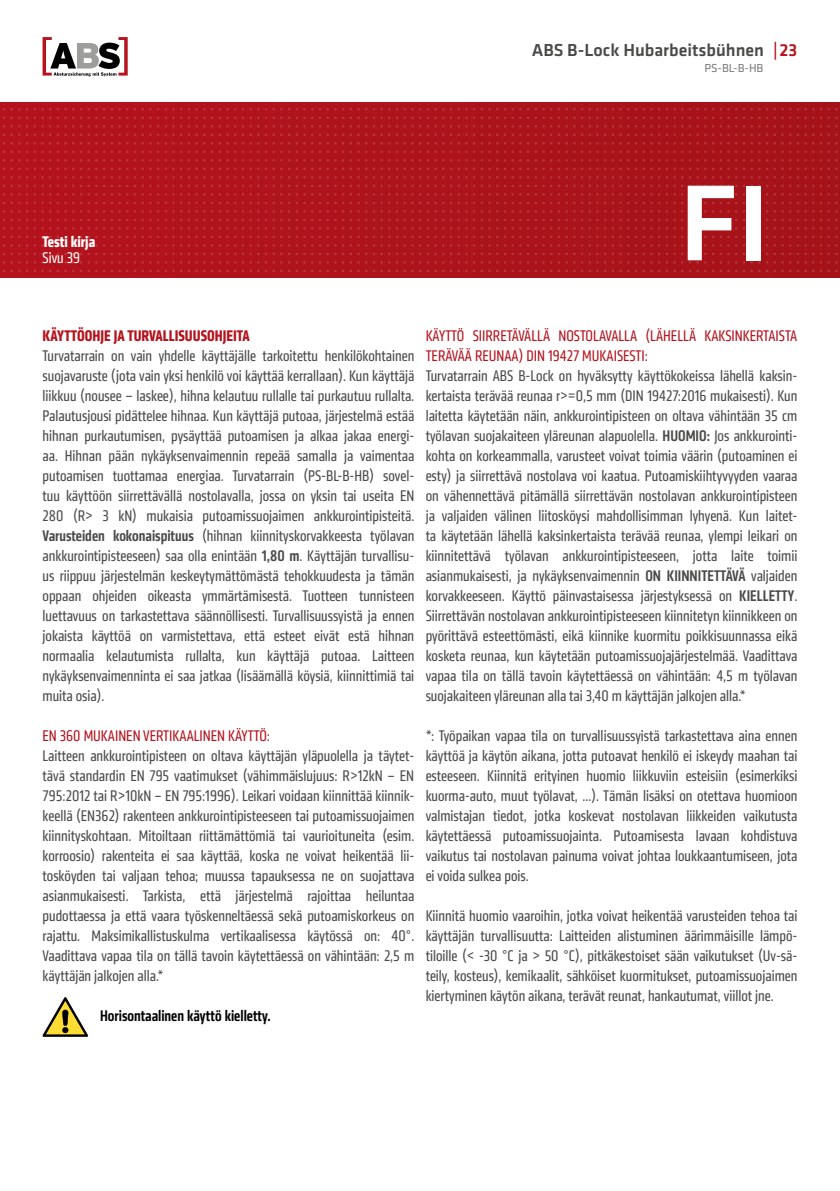
<style>
.page{position:relative;width:840px;height:1191px;background:#fff}
.page>*{position:absolute;margin:0;border:0;box-sizing:border-box;transform-origin:0 0}
.t1{font:500 112px "Klavika Basic";color:#fff}
.t2{font:500 18px "Klavika Basic";color:#4a4a49}
.t3{font:16px/20px "Klavika Condensed";color:#4a4a49;text-align:justify}
.t4{font:16px/20px "Klavika Condensed";color:#b5131d}
.t5{font:700 16px "Klavika Condensed";color:#b5131d}
.t6{font:500 16px "Klavika Condensed";color:#000}
.t7{font:700 16px "Klavika Condensed";color:#fff}
.t8{font:16px "Klavika Condensed";color:#fff}
.t9{font:12px "Klavika Basic";color:#7c7b7b}
.s1{color:#b5131d}
.s2{font-weight:500}
</style>
<div class="page">
<svg style="left:42px;top:997px;width:46px;height:39px"></svg>
<svg style="left:43px;top:37px;width:85px;height:39px"></svg>
<div style="left:0;top:102px;width:839px;height:175px;background:#ad131b"></div>
<svg style="left:3px;top:102px;width:837px;height:8px"></svg>
<svg style="left:3px;top:116px;width:837px;height:3px"></svg>
<svg style="left:3px;top:125px;width:837px;height:3px"></svg>
<svg style="left:3px;top:134px;width:837px;height:2px"></svg>
<svg style="left:3px;top:142px;width:837px;height:3px"></svg>
<svg style="left:3px;top:151px;width:837px;height:2px"></svg>
<svg style="left:3px;top:159px;width:837px;height:3px"></svg>
<svg style="left:3px;top:168px;width:837px;height:2px"></svg>
<svg style="left:3px;top:176px;width:837px;height:3px"></svg>
<svg style="left:3px;top:185px;width:837px;height:2px"></svg>
<svg style="left:3px;top:193px;width:837px;height:3px"></svg>
<svg style="left:3px;top:202px;width:837px;height:2px"></svg>
<svg style="left:2px;top:210px;width:838px;height:3px"></svg>
<svg style="left:3px;top:219px;width:837px;height:2px"></svg>
<svg style="left:2px;top:227px;width:838px;height:3px"></svg>
<svg style="left:3px;top:236px;width:837px;height:2px"></svg>
<svg style="left:2px;top:244px;width:838px;height:3px"></svg>
<svg style="left:3px;top:253px;width:837px;height:2px"></svg>
<svg style="left:2px;top:261px;width:838px;height:3px"></svg>
<svg style="left:3px;top:270px;width:837px;height:2px"></svg>
<p class="t2" style="left:531px;top:38px;width:267px">ABS B-Lock Hubarbeitsbühnen <span class="s1">|23</span></p>
<p class="t9" style="left:704px;top:60px;width:61px">PS-BL-B-HB</p>
<p class="t7" style="left:43px;top:231px;width:54px">Testi kirja</p>
<p class="t8" style="left:43px;top:248px;width:39px">Sivu 39</p>
<h1 class="t1" style="left:679px;top:147px;width:92px">FI</h1>
<p class="t5" style="left:43px;top:325px;width:209px">KÄYTTÖOHJE JA TURVALLISUUSOHJEITA</p>
<p class="t3" style="left:43px;top:346px;width:373px">Turvatarrain on vain yhdelle käyttäjälle tarkoitettu henkilökohtainen suojavaruste (jota vain yksi henkilö voi käyttää kerrallaan). Kun käyttäjä liikkuu (nousee – laskee), hihna kelautuu rullalle tai purkautuu rullalta.<br>Palautusjousi pidättelee hihnaa. Kun käyttäjä putoaa, järjestelmä estää hihnan purkautumisen, pysäyttää putoamisen ja alkaa jakaa energi&shy;aa. Hihnan pään nykäyksenvaimennin repeää samalla ja vaimentaa putoamisen tuottamaa energiaa. Turvatarrain (PS-BL-B-HB) sovel&shy;tuu käyttöön siirrettävällä nostolavalla, jossa on yksin tai useita EN 280 (R&gt; 3 kN) mukaisia putoamissuojaimen ankkurointipisteitä.<br><span class="s2">Varusteiden kokonaispituus</span> (hihnan kiinnityskorvakkeesta työlavan ankkurointipisteeseen) saa olla enintään <span class="s2">1,80 m</span>. Käyttäjän turvallisu&shy;us riippuu järjestelmän keskeytymättömästä tehokkuudesta ja tämän oppaan ohjeiden oikeasta ymmärtämisestä. Tuotteen tunnisteen luettavuus on tarkastettava säännöllisesti. Turvallisuussyistä ja ennen jokaista käyttöä on varmistettava, että esteet eivät estä hihnan normaalia kelautumista rullalta, kun käyttäjä putoaa. Laitteen nykäyksenvaimenninta ei saa jatkaa (lisäämällä köysiä, kiinnittimiä tai muita osia).</p>
<p class="t4" style="left:43px;top:726px;width:229px">EN 360 MUKAINEN VERTIKAALINEN KÄYTTÖ:</p>
<p class="t3" style="left:43px;top:746px;width:373px">Laitteen ankkurointipisteen on oltava käyttäjän yläpuolella ja täytet&shy;tävä standardin EN 795 vaatimukset (vähimmäislujuus: R&gt;12kN – EN 795:2012 tai R&gt;10kN – EN 795:1996). Leikari voidaan kiinnittää kiinnik&shy;keellä (EN362) rakenteen ankkurointipisteeseen tai putoamissuojaimen kiinnityskohtaan. Mitoiltaan riittämättömiä tai vaurioituneita (esim. korroosio) rakenteita ei saa käyttää, koska ne voivat heikentää lii&shy;tosköyden tai valjaan tehoa; muussa tapauksessa ne on suojattava asianmukaisesti. Tarkista, että järjestelmä rajoittaa heiluntaa pudottaessa ja että vaara työskenneltäessä sekä putoamiskorkeus on rajattu. Maksimikallistuskulma vertikaalisessa käytössä on: 40°.<br>Vaadittava vapaa tila on tällä tavoin käytettäessä on vähintään: 2,5 m käyttäjän jalkojen alla.*</p>
<p class="t6" style="left:100px;top:1006px;width:172px">Horisontaalinen käyttö kielletty.</p>
<p class="t4" style="left:425px;top:326px;width:373px">KÄYTTÖ SIIRRETÄVÄLLÄ NOSTOLAVALLA (LÄHELLÄ KAKSINKERTAISTA<br>TERÄVÄÄ REUNAA) DIN 19427 MUKAISESTI:</p>
<p class="t3" style="left:425px;top:366px;width:373px">Turvatarrain ABS B-Lock on hyväksytty käyttökokeissa lähellä kaksin&shy;kertaista terävää reunaa r&gt;=0,5 mm (DIN 19427:2016 mukaisesti). Kun laitetta käytetään näin, ankkurointipisteen on oltava vähintään 35 cm työlavan suojakaiteen yläreunan alapuolella. <span class="s2">HUOMIO:</span> Jos ankkurointi&shy;kohta on korkeammalla, varusteet voivat toimia väärin (putoaminen ei esty) ja siirrettävä nostolava voi kaatua. Putoamiskiihtyvyyden vaaraa on vähennettävä pitämällä siirrettävän nostolavan ankkurointipisteen ja valjaiden välinen liitosköysi mahdollisimman lyhyenä. Kun laitet&shy;ta käytetään lähellä kaksinkertaista terävää reunaa, ylempi leikari on kiinnitettävä työlavan ankkurointipisteeseen, jotta laite toimii asianmukaisesti, ja nykäyksenvaimennin <span class="s2">ON KIINNITETTÄVÄ</span> valjaiden korvakkeeseen. Käyttö päinvastaisessa järjestyksessä on <span class="s2">KIELLETTY</span>.<br>Siirrettävän nostolavan ankkurointipisteeseen kiinnitetyn kiinnikkeen on pyörittävä esteettömästi, eikä kiinnike kuormitu poikkisuunnassa eikä kosketa reunaa, kun käytetään putoamissuojajärjestelmää. Vaadittava vapaa tila on tällä tavoin käytettäessä on vähintään: 4,5 m työlavan suojakaiteen yläreunan alla tai 3,40 m käyttäjän jalkojen alla.*</p>
<p class="t3" style="left:425px;top:726px;width:373px">*: Työpaikan vapaa tila on turvallisuussyistä tarkastettava aina ennen käyttöä ja käytön aikana, jotta putoavat henkilö ei iskeydy maahan tai esteeseen. Kiinnitä erityinen huomio liikkuviin esteisiin (esimerkiksi kuorma-auto, muut työlavat, ...). Tämän lisäksi on otettava huomioon valmistajan tiedot, jotka koskevat nostolavan liikkeiden vaikutusta käytettäessä putoamissuojainta. Putoamisesta lavaan kohdistuva vaikutus tai nostolavan painuma voivat johtaa loukkaantumiseen, jota ei voida sulkea pois.</p>
<p class="t3" style="left:425px;top:906px;width:373px">Kiinnitä huomio vaaroihin, jotka voivat heikentää varusteiden tehoa tai käyttäjän turvallisuutta: Laitteiden alistuminen äärimmäisille lämpö&shy;tiloille (&lt; -30 °C ja &gt; 50 °C), pitkäkestoiset sään vaikutukset (Uv-sä&shy;teily, kosteus), kemikaalit, sähköiset kuormitukset, putoamissuojaimen kiertyminen käytön aikana, terävät reunat, hankautumat, viillot jne.</p>
</div>
